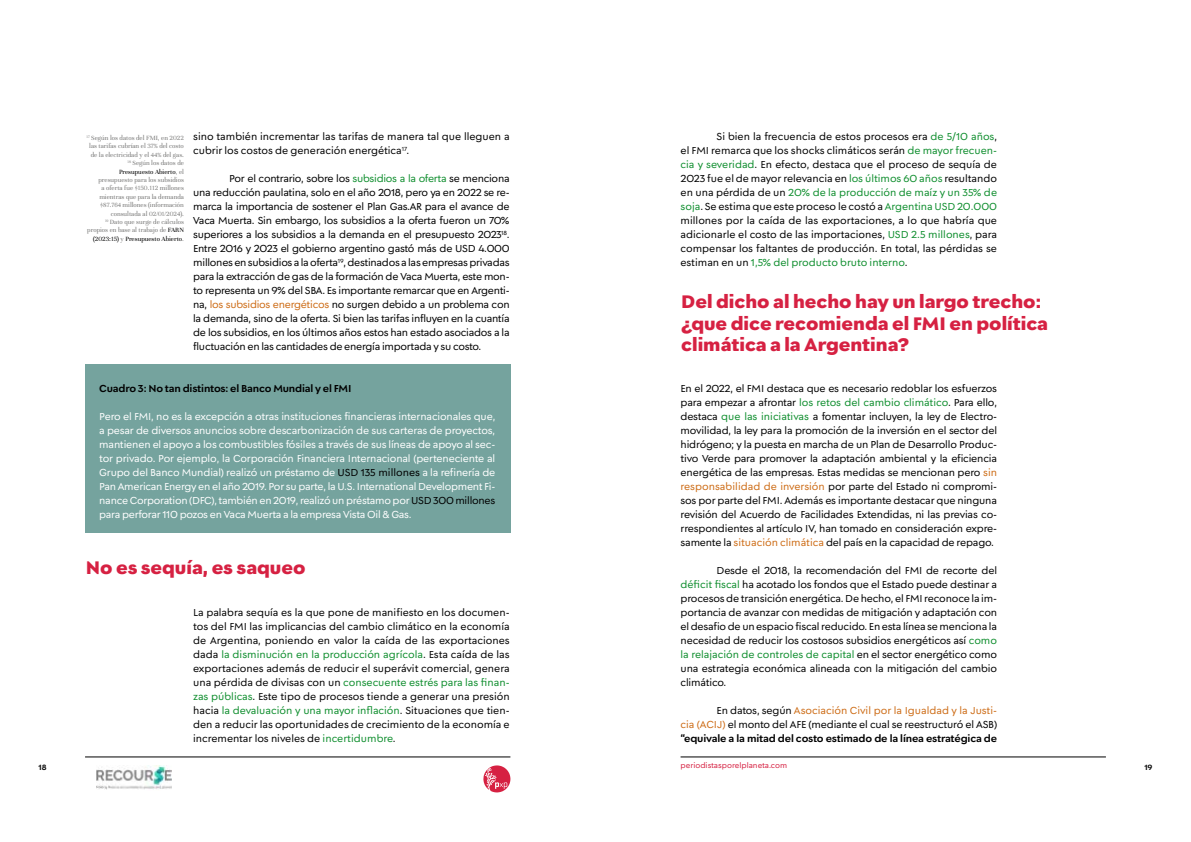
<style>
.page{position:relative;width:1191px;height:842px;background:#fff}
.page>*{position:absolute;margin:0;border:0;box-sizing:border-box;transform-origin:0 0}
.t1{font:700 18px/21.6px "Postea";color:#d62142}
.t2{font:10px/14px "Postea";letter-spacing:-.015em;color:#000;text-align:justify}
.t3{font:10px/14px "Postea";letter-spacing:-.025em;color:#fff;text-align:justify}
.t4{font:600 10px "Postea";letter-spacing:-.015em;color:#000}
.t5{font:7.5px "Postea";color:#d62142}
.t6{font:600 7.5px "Postea";color:#000}
.t7{font:7px/8.4px "Unna";color:#7b7b7a;text-align:right}
.s1{color:#000}
.s2{color:#0f8e2e}
.s3{color:#cd6c16}
.s4{font-weight:600}
</style>
<div class="page">
<svg style="left:483px;top:765px;width:27px;height:27px"></svg>
<hr style="left:680px;top:757px;width:426px;height:1px;background:#000">
<hr style="left:85px;top:757px;width:425px;height:1px;background:#000">
<img style="left:96px;top:766px;width:75px;height:24px">
<div style="left:85px;top:364px;width:425px;height:168px;background:#75a39e"></div>
<p class="t7" style="left:86px;top:134px;width:99px"><sup>17</sup> Según los datos del FMI, en 2022 las tarifas cubrían el 37% del costo de la electricidad y el 44% del gas.<br><sup>18</sup> Según los datos de<br><span class="s1">Presupuesto Abierto</span>, el presupuesto para los subsidios<br>a oferta fue $150.112 millones mientras que para la demanda $87.764 millones (información consultada al 02/01/2024).<br><sup>19</sup> Dato que surge de cálculos propios en base al trabajo de <span class="s1">FARN (2023:15)</span> y <span class="s1">Presupuesto Abierto</span>.</p>
<p class="t2" style="left:193px;top:129px;width:318px">sino también incrementar las tarifas de manera tal que lleguen a cubrir los costos de generación energética<sup>17</sup>.</p>
<p class="t2" style="left:193px;top:171px;width:318px;text-indent:36px">Por el contrario, sobre los <span class="s2">subsidios a la oferta</span> se menciona una reducción paulatina, solo en el año 2018, pero ya en 2022 se re&shy;marca la importancia de sostener el Plan Gas.AR para el avance de Vaca Muerta. Sin embargo, los subsidios a la oferta fueron un 70% superiores a los subsidios a la demanda en el presupuesto 2023<sup>18</sup>.<br>Entre 2016 y 2023 el gobierno argentino gastó más de USD 4.000 millones en subsidios a la oferta<sup>19</sup>, destinados a las empresas privadas para la extracción de gas de la formación de Vaca Muerta, este mon&shy;to representa un 9% del SBA. Es importante remarcar que en Argenti&shy;na, <span class="s3">los subsidios energéticos</span> no surgen debido a un problema con la demanda, sino de la oferta. Si bien las tarifas influyen en la cuantía de los subsidios, en los últimos años estos han estado asociados a la fluctuación en las cantidades de energía importada y su costo.</p>
<p class="t4" style="left:99px;top:382px;width:254px">Cuadro 3: No tan distintos: el Banco Mundial y el FMI</p>
<p class="t3" style="left:99px;top:409px;width:397px">Pero el FMI, no es la excepción a otras instituciones financieras internacionales que, a pesar de diversos anuncios sobre descarbonización de sus carteras de proyectos, mantienen el apoyo a los combustibles fósiles a través de sus líneas de apoyo al sec&shy;tor privado. Por ejemplo, la Corporación Financiera Internacional (perteneciente al Grupo del Banco Mundial) realizó un préstamo de <span class="s1">USD 135 millones</span> a la refinería de Pan American Energy en el año 2019. Por su parte, la U.S. International Development Fi&shy;nance Corporation (DFC), también en 2019, realizó un préstamo por <span class="s1">USD 300 millones </span>para perforar 110 pozos en Vaca Muerta a la empresa Vista Oil &amp; Gas.</p>
<h1 class="t1" style="left:86px;top:557px;width:221px">No es sequía, es saqueo</h1>
<p class="t2" style="left:193px;top:605px;width:318px">La palabra sequía es la que pone de manifiesto en los documen&shy;tos del FMI las implicancias del cambio climático en la economía de Argentina, poniendo en valor la caída de las exportaciones dada <span class="s2">la disminución en la producción agrícola</span>. Esta caída de las exportaciones además de reducir el superávit comercial, genera una pérdida de divisas con un <span class="s2">consecuente estrés para las finan&shy;zas públicas</span>. Este tipo de procesos tiende a generar una presión hacia <span class="s2">la devaluación y una mayor inflación</span>. Situaciones que tien&shy;den a reducir las oportunidades de crecimiento de la economía e incrementar los niveles de <span class="s2">incertidumbre</span>.</p>
<p class="t2" style="left:680px;top:129px;width:318px;text-indent:36px">Si bien la frecuencia de estos procesos era <span class="s2">de 5/10 años</span>, el FMI remarca que los shocks climáticos serán <span class="s2">de mayor frecuen&shy;cia y severidad</span>. En efecto, destaca que el proceso de sequía de 2023 fue el de mayor relevancia en <span class="s2">los últimos 60 años</span> resultando en una pérdida de un <span class="s2">20% de la producción de maíz y un 35% de soja</span>. Se estima que este proceso le costó a <span class="s2">Argentina USD 20.000 </span>millones por la caída de las exportaciones, a lo que habría que adicionarle el costo de las importaciones, <span class="s2">USD 2.5 millones</span>, para compensar los faltantes de producción. En total, las pérdidas se estiman en un <span class="s2">1,5% del producto bruto interno</span>.</p>
<h1 class="t1" style="left:681px;top:291px;width:368px">Del dicho al hecho hay un largo trecho: ¿que dice recomienda el FMI en política climática a la Argentina?</h1>
<p class="t2" style="left:680px;top:381px;width:318px">En el 2022, el FMI destaca que es necesario redoblar los esfuerzos para empezar a afrontar <span class="s2">los retos del cambio climático</span>. Para ello, destaca <span class="s2">que las iniciativas</span> a fomentar incluyen, la ley de Electro&shy;movilidad, la ley para la promoción de la inversión en el sector del hidrógeno; y la puesta en marcha de un Plan de Desarrollo Produc&shy;tivo Verde para promover la adaptación ambiental y la eficiencia energética de las empresas. Estas medidas se mencionan pero <span class="s3">sin responsabilidad de inversión</span> por parte del Estado ni compromi&shy;sos por parte del FMI. Además es importante destacar que ninguna revisión del Acuerdo de Facilidades Extendidas, ni las previas co&shy;rrespondientes al artículo IV, han tomado en consideración expre&shy;samente la <span class="s3">situación climática</span> del país en la capacidad de repago.</p>
<p class="t2" style="left:680px;top:563px;width:318px;text-indent:36px">Desde el 2018, la recomendación del FMI de recorte del <span class="s2">déficit fiscal</span> ha acotado los fondos que el Estado puede destinar a procesos de transición energética. De hecho, el FMI reconoce la im&shy;portancia de avanzar con medidas de mitigación y adaptación con el desafio de un espacio fiscal reducido. En esta línea se menciona la necesidad de reducir los costosos subsidios energéticos así <span class="s2">como la relajación de controles de capital</span> en el sector energético como una estrategia económica alineada con la mitigación del cambio climático.</p>
<p class="t2" style="left:680px;top:703px;width:318px;text-indent:36px">En datos, según <span class="s3">Asociación Civil por la Igualdad y la Justi&shy;cia (ACIJ)</span> el monto del AFE (mediante el cual se reestructuró el ASB) <span class="s4">“equivale a la mitad del costo estimado de la línea estratégica de</span></p>
<p class="t6" style="left:38px;top:763px;width:10px">18</p>
<p class="t5" style="left:680px;top:761px;width:108px">periodistasporelplaneta.com</p>
<p class="t6" style="left:1144px;top:763px;width:10px">19</p>
</div>
